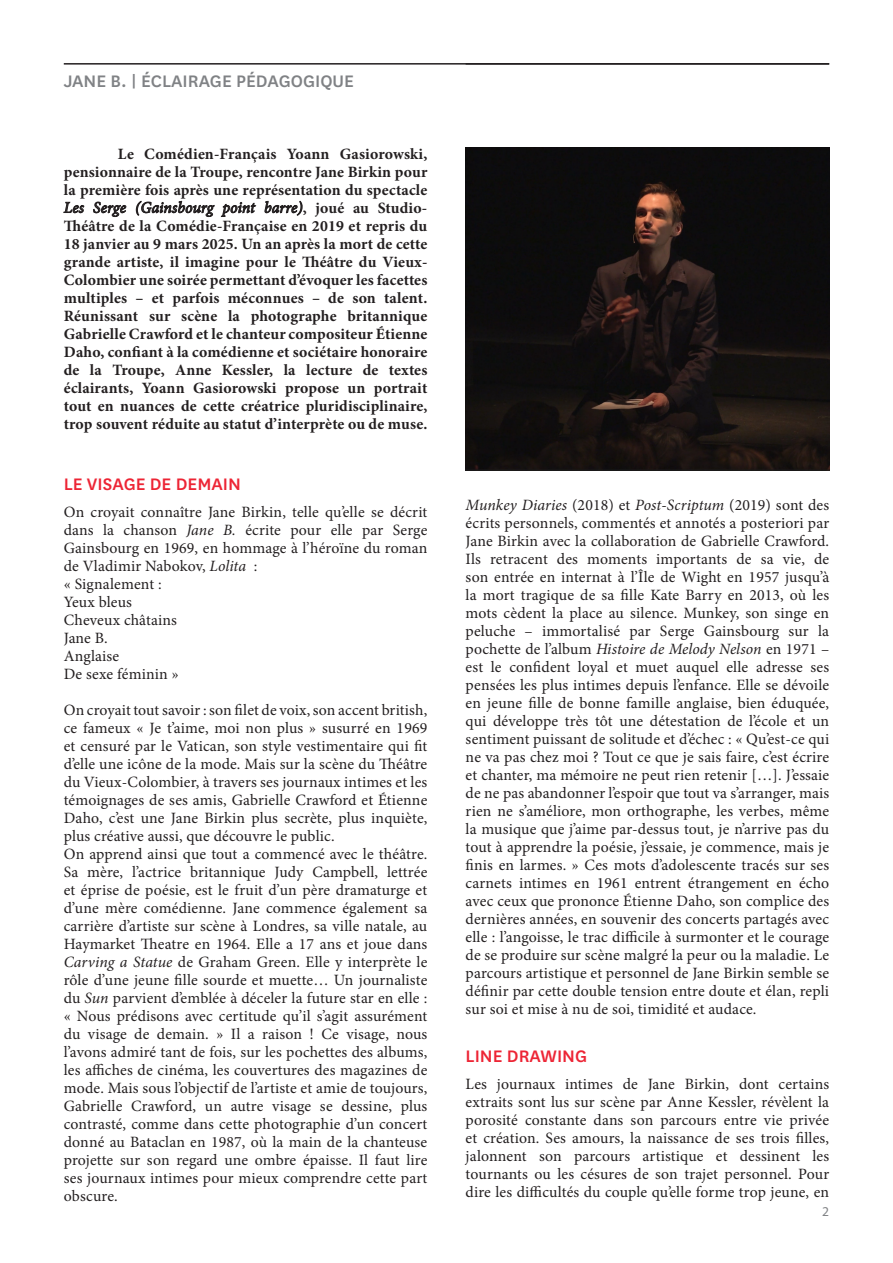
<style>
.page{position:relative;width:893px;height:1263px;background:#fff}
.page>*{position:absolute;margin:0;border:0;box-sizing:border-box;transform-origin:0 0}
.Inter{font:500 19.5px "National";color:#ed2535}
.Inter-2{font:500 19.5px "National";color:#808285}
.Texte_courant{font:15.75px/18px "Minion Pro";letter-spacing:.01em;color:#231f20;text-align:justify}
.Texte_courant-2{font:700 15.75px/18px "Minion Pro";letter-spacing:.005em;color:#231f20;text-align:justify}
.t1{font:13.5px "Myriad Pro";color:#808285}
.s1{font-weight:400;font-style:italic}
.s2{font-style:italic}
</style>
<div class="page">
<hr style="left:64px;top:63px;width:765px;height:2px;background:#231f20">
<img style="left:466px;top:147px;width:363px;height:324px">
<p class="Inter-2" style="left:64px;top:68px;width:292px">JANE B. | ÉCLAIRAGE PÉDAGOGIQUE</p>
<p class="Texte_courant-2" style="left:64px;top:144px;width:365px;text-indent:54px">Le Comédien-Français Yoann Gasiorowski, pensionnaire de la Troupe, rencontre Jane Birkin pour la première fois après une représentation du spectacle <span class="s1">Les Serge (Gainsbourg point barre)</span>, joué au Studio-Théâtre de la Comédie-Française en 2019 et repris du 18 janvier au 9 mars 2025. Un an après la mort de cette grande artiste, il imagine pour le Théâtre du Vieux-Colombier une soirée permettant d’évoquer les facettes multiples – et parfois méconnues – de son talent.<br>Réunissant sur scène la photographe britannique Gabrielle Crawford et le chanteur compositeur Étienne Daho, confiant à la comédienne et sociétaire honoraire de la Troupe, Anne Kessler, la lecture de textes éclairants, Yoann Gasiorowski propose un portrait tout en nuances de cette créatrice pluridisciplinaire, trop souvent réduite au statut d’interprète ou de muse.</p>
<p class="Inter" style="left:64px;top:471px;width:179px">LE VISAGE DE DEMAIN</p>
<p class="Texte_courant" style="left:64px;top:503px;width:365px">On croyait connaître Jane Birkin, telle qu’elle se décrit dans la chanson <span class="s2">Jane B.</span> écrite pour elle par Serge Gainsbourg en 1969, en hommage à l’héroïne du roman de Vladimir Nabokov, <span class="s2">Lolita</span> :</p>
<p class="Texte_courant" style="left:64px;top:575px;width:99px">« Signalement :</p>
<p class="Texte_courant" style="left:64px;top:593px;width:70px">Yeux bleus</p>
<p class="Texte_courant" style="left:64px;top:611px;width:115px">Cheveux châtains</p>
<p class="Texte_courant" style="left:64px;top:629px;width:45px">Jane B.</p>
<p class="Texte_courant" style="left:64px;top:647px;width:57px">Anglaise</p>
<p class="Texte_courant" style="left:64px;top:665px;width:117px">De sexe féminin »</p>
<p class="Texte_courant" style="left:64px;top:701px;width:365px">On croyait tout savoir : son filet de voix, son accent british, ce fameux « Je t’aime, moi non plus » susurré en 1969 et censuré par le Vatican, son style vestimentaire qui fit d’elle une icône de la mode. Mais sur la scène du Théâtre du Vieux-Colombier, à travers ses journaux intimes et les témoignages de ses amis, Gabrielle Crawford et Étienne Daho, c’est une Jane Birkin plus secrète, plus inquiète, plus créative aussi, que découvre le public.</p>
<p class="Texte_courant" style="left:64px;top:845px;width:365px">On apprend ainsi que tout a commencé avec le théâtre.<br>Sa mère, l’actrice britannique Judy Campbell, lettrée et éprise de poésie, est le fruit d’un père dramaturge et d’une mère comédienne. Jane commence également sa carrière d’artiste sur scène à Londres, sa ville natale, au Haymarket Theatre en 1964. Elle a 17 ans et joue dans <span class="s2">Carving a Statue</span> de Graham Green. Elle y interprète le rôle d’une jeune fille sourde et muette… Un journaliste du <span class="s2">Sun</span> parvient d’emblée à déceler la future star en elle : « Nous prédisons avec certitude qu’il s’agit assurément du visage de demain. » Il a raison ! Ce visage, nous l’avons admiré tant de fois, sur les pochettes des albums, les affiches de cinéma, les couvertures des magazines de mode. Mais sous l’objectif de l’artiste et amie de toujours, Gabrielle Crawford, un autre visage se dessine, plus contrasté, comme dans cette photographie d’un concert donné au Bataclan en 1987, où la main de la chanteuse projette sur son regard une ombre épaisse. Il faut lire ses journaux intimes pour mieux comprendre cette part obscure.</p>
<p class="Texte_courant" style="left:466px;top:496px;width:365px"><span class="s2">Munkey Diaries</span> (2018) et <span class="s2">Post-Scriptum</span> (2019) sont des écrits personnels, commentés et annotés a posteriori par Jane Birkin avec la collaboration de Gabrielle Crawford.<br>Ils retracent des moments importants de sa vie, de son entrée en internat à l’Île de Wight en 1957 jusqu’à la mort tragique de sa fille Kate Barry en 2013, où les mots cèdent la place au silence. Munkey, son singe en peluche – immortalisé par Serge Gainsbourg sur la pochette de l’album <span class="s2">Histoire de Melody Nelson</span> en 1971 – est le confident loyal et muet auquel elle adresse ses pensées les plus intimes depuis l’enfance. Elle se dévoile en jeune fille de bonne famille anglaise, bien éduquée, qui développe très tôt une détestation de l’école et un sentiment puissant de solitude et d’échec : « Qu’est-ce qui ne va pas chez moi ? Tout ce que je sais faire, c’est écrire et chanter, ma mémoire ne peut rien retenir […]. J’essaie de ne pas abandonner l’espoir que tout va s’arranger, mais rien ne s’améliore, mon orthographe, les verbes, même la musique que j’aime par-dessus tout, je n’arrive pas du tout à apprendre la poésie, j’essaie, je commence, mais je finis en larmes. » Ces mots d’adolescente tracés sur ses carnets intimes en 1961 entrent étrangement en écho avec ceux que prononce Étienne Daho, son complice des dernières années, en souvenir des concerts partagés avec elle : l’angoisse, le trac difficile à surmonter et le courage de se produire sur scène malgré la peur ou la maladie. Le parcours artistique et personnel de Jane Birkin semble se définir par cette double tension entre doute et élan, repli sur soi et mise à nu de soi, timidité et audace.</p>
<p class="Inter" style="left:466px;top:1043px;width:123px">LINE DRAWING</p>
<p class="Texte_courant" style="left:466px;top:1075px;width:365px">Les journaux intimes de Jane Birkin, dont certains extraits sont lus sur scène par Anne Kessler, révèlent la porosité constante dans son parcours entre vie privée et création. Ses amours, la naissance de ses trois filles, jalonnent son parcours artistique et dessinent les tournants ou les césures de son trajet personnel. Pour dire les difficultés du couple qu’elle forme trop jeune, en</p>
<p class="t1" style="left:822px;top:1203px;width:8px">2</p>
</div>
